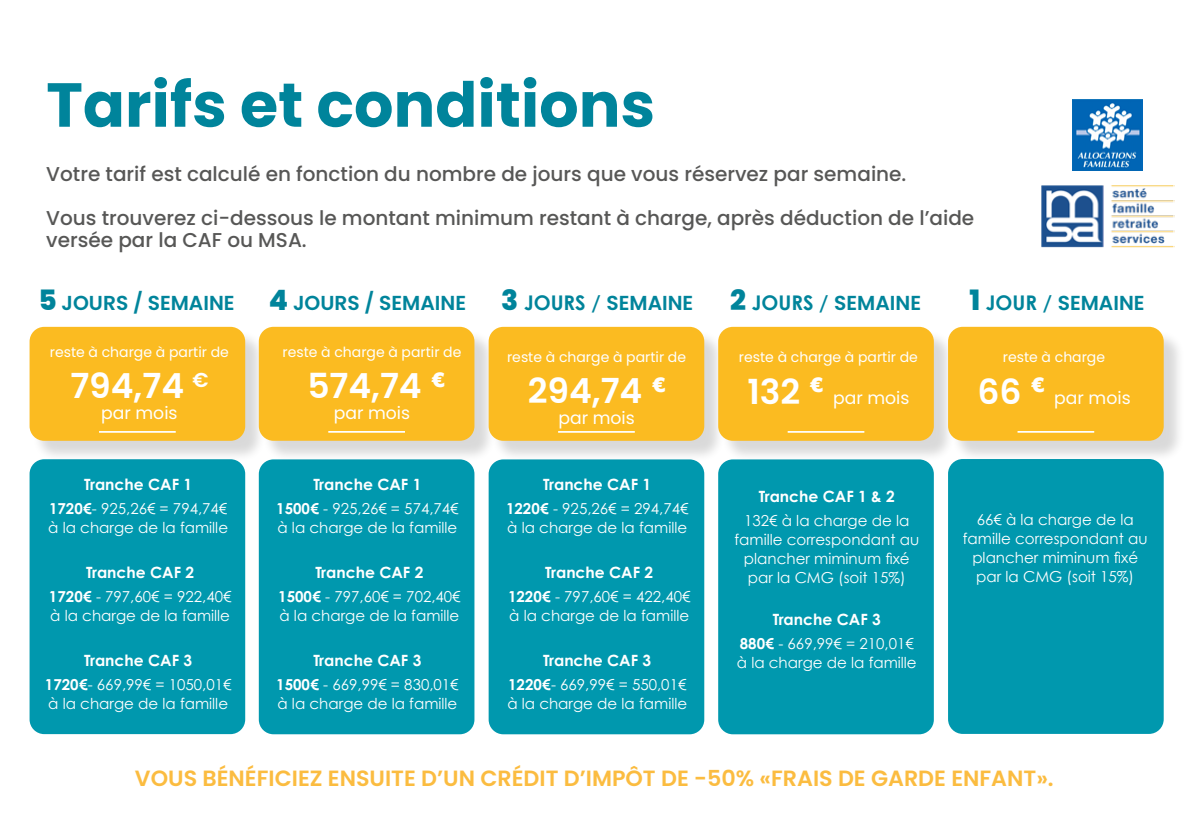
<style>
.page{position:relative;width:1191px;height:840px;background:#fff}
.page>*{position:absolute;margin:0;border:0;box-sizing:border-box;transform-origin:0 0}
.t1{font:700 62px "Poppins";color:#00849b}
.t2{font:600 34.4px "Poppins";color:#fff}
.t3{font:600 22px "Poppins";color:#fbbc40}
.t4{font:600 20.2px "Poppins";color:#00849b}
.t5{font:500 20px/22px "Poppins";color:#575756}
.t6{font:17.2px "Poppins";color:#fff}
.t7{font:700 15.6px "Century Gothic Pro";color:#fff}
.t8{font:15px/19px "Century Gothic Pro";color:#fff}
.t9{font:15px/19px "Century Gothic";color:#fff;text-align:center}
.t10{font:14px "Poppins";color:#fff}
.s1{font-weight:800;font-size:28px}
.s2{font-family:"Century Gothic";font-weight:700}
.s3{font-weight:700}
.s4{font-family:"Century Gothic Pro";font-weight:700}
.s5{font-family:"Century Gothic Pro"}
</style>
<div class="page">
<img style="left:1072px;top:99px;width:70px;height:71px">
<div style="left:30px;top:459px;width:215px;height:274px;background:#0098ae;border-radius:15px"></div>
<div style="left:32px;top:329px;width:235px;height:133px;background:#000;opacity:.15"></div>
<div style="left:30px;top:326px;width:215px;height:114px;background:#fbbb21;border-radius:15px"></div>
<hr style="left:99px;top:431px;width:77px;height:1px;background:#fff">
<div style="left:259px;top:459px;width:215px;height:274px;background:#0098ae;border-radius:15px"></div>
<div style="left:261px;top:329px;width:235px;height:133px;background:#000;opacity:.15"></div>
<div style="left:259px;top:326px;width:215px;height:114px;background:#fbbb21;border-radius:15px"></div>
<hr style="left:328px;top:431px;width:77px;height:1px;background:#fff">
<div style="left:488px;top:459px;width:216px;height:274px;background:#0098ae;border-radius:15px"></div>
<div style="left:491px;top:329px;width:235px;height:133px;background:#000;opacity:.15"></div>
<div style="left:488px;top:326px;width:216px;height:114px;background:#fbbb21;border-radius:15px"></div>
<hr style="left:558px;top:431px;width:77px;height:1px;background:#fff">
<div style="left:718px;top:459px;width:216px;height:274px;background:#0098ae;border-radius:15px"></div>
<div style="left:720px;top:329px;width:235px;height:133px;background:#000;opacity:.15"></div>
<div style="left:718px;top:326px;width:216px;height:114px;background:#fbbb21;border-radius:15px"></div>
<hr style="left:787px;top:431px;width:77px;height:1px;background:#fff">
<div style="left:948px;top:459px;width:215px;height:274px;background:#0098ae;border-radius:15px"></div>
<div style="left:950px;top:329px;width:235px;height:133px;background:#000;opacity:.15"></div>
<div style="left:948px;top:326px;width:215px;height:114px;background:#fbbb21;border-radius:15px"></div>
<hr style="left:1017px;top:431px;width:77px;height:1px;background:#fff">
<img style="left:1041px;top:185px;width:133px;height:62px">
<h1 class="t1" style="left:46px;top:69px;width:610px">Tarifs et conditions</h1>
<h3 class="t5" style="left:46px;top:163px;width:861px">Votre tarif est calculé en fonction du nombre de jours que vous réservez par semaine.</h3>
<h3 class="t5" style="left:46px;top:207px;width:929px">Vous trouverez ci-dessous le montant minimum restant à charge, après déduction de l’aide versée par la CAF ou MSA.</h3>
<h3 class="t4" style="left:38px;top:291px;width:198px"><span class="s1">5</span> JOURS / SEMAINE</h3>
<p class="t10" style="left:50px;top:344px;width:180px">reste à charge à partir de</p>
<h2 class="t2" style="left:70px;top:366px;width:140px">794,74 <sup>€</sup></h2>
<p class="t6" style="left:101px;top:403px;width:78px">par mois</p>
<h3 class="t4" style="left:501px;top:291px;width:194px"><span class="s1">3</span> <span class="s2">JOURS /</span> SEMAINE</h3>
<p class="t10" style="left:507px;top:348px;width:180px">reste à charge à partir de</p>
<h2 class="t2" style="left:528px;top:371px;width:139px">294,74 <sup>€</sup></h2>
<p class="t6" style="left:558px;top:407px;width:78px">par mois</p>
<h3 class="t4" style="left:730px;top:291px;width:192px"><span class="s1">2</span> <span class="s2">JOURS /</span> SEMAINE</h3>
<p class="t10" style="left:739px;top:349px;width:180px">reste à charge à partir de</p>
<h2 class="t2" style="left:747px;top:371px;width:78px">132 <sup>€</sup></h2>
<h3 class="t4" style="left:969px;top:291px;width:176px"><span class="s1">1</span> <span class="s2">JOUR /</span> SEMAINE</h3>
<p class="t10" style="left:1003px;top:349px;width:104px">reste à charge</p>
<h2 class="t2" style="left:977px;top:371px;width:69px">66 <sup>€</sup></h2>
<h3 class="t4" style="left:269px;top:291px;width:199px"><span class="s1">4</span> JOURS / SEMAINE</h3>
<p class="t10" style="left:282px;top:344px;width:180px">reste à charge à partir de</p>
<h2 class="t2" style="left:307px;top:366px;width:139px">574,74 <sup>€</sup></h2>
<p class="t6" style="left:334px;top:403px;width:78px">par mois</p>
<p class="t6" style="left:1054px;top:387px;width:78px">par mois</p>
<p class="t6" style="left:833px;top:387px;width:78px">par mois</p>
<p class="t7" style="left:84px;top:474px;width:109px">Tranche CAF 1</p>
<p class="t8" style="left:48px;top:498px;width:181px"><span class="s3">1720€</span>- 925,26€ = 794,74€ à la charge de la famille</p>
<p class="t7" style="left:86px;top:562px;width:109px">Tranche CAF 2</p>
<p class="t8" style="left:49px;top:586px;width:184px"><span class="s3">1720€</span> - 797,60€ = 922,40€ à la charge de la famille</p>
<p class="t7" style="left:84px;top:650px;width:109px">Tranche CAF 3</p>
<p class="t8" style="left:45px;top:674px;width:188px"><span class="s3">1720€</span>- 669,99€ = 1050,01€ à la charge de la famille</p>
<p class="t7" style="left:313px;top:474px;width:109px">Tranche CAF 1</p>
<p class="t8" style="left:276px;top:498px;width:184px"><span class="s3">1500€</span> - 925,26€ = 574,74€ à la charge de la famille</p>
<p class="t7" style="left:315px;top:562px;width:109px">Tranche CAF 2</p>
<p class="t8" style="left:278px;top:586px;width:184px"><span class="s3">1500€</span> - 797,60€ = 702,40€ à la charge de la famille</p>
<p class="t7" style="left:313px;top:650px;width:109px">Tranche CAF 3</p>
<p class="t8" style="left:276px;top:674px;width:184px"><span class="s3">1500€</span> - 669,99€ = 830,01€ à la charge de la famille</p>
<p class="t7" style="left:543px;top:474px;width:109px">Tranche CAF 1</p>
<p class="t8" style="left:506px;top:498px;width:184px"><span class="s3">1220€</span> - 925,26€ = 294,74€ à la charge de la famille</p>
<p class="t7" style="left:545px;top:562px;width:109px">Tranche CAF 2</p>
<p class="t8" style="left:508px;top:586px;width:184px"><span class="s3">1220€</span> - 797,60€ = 422,40€ à la charge de la famille</p>
<p class="t7" style="left:543px;top:650px;width:109px">Tranche CAF 3</p>
<p class="t8" style="left:507px;top:674px;width:181px"><span class="s3">1220€</span>- 669,99€ = 550,01€ à la charge de la famille</p>
<p class="t7" style="left:759px;top:486px;width:137px">Tranche CAF 1 &amp; 2</p>
<p class="t9" style="left:734px;top:511px;width:186px">132€ à la charge de la famille correspondant au plancher miminum fixé par la CMG (soit 15%)</p>
<p class="t7" style="left:773px;top:609px;width:109px">Tranche CAF 3</p>
<p class="t9" style="left:737px;top:634px;width:181px;text-align:left"><span class="s3">880</span><span class="s4">€</span> - <span class="s5">669,99€</span> = 210,01€ à la charge de la famille</p>
<p class="t9" style="left:963px;top:510px;width:186px">66€ à la charge de la famille correspondant au plancher miminum fixé par la CMG (soit 15%)</p>
<h3 class="t3" style="left:135px;top:765px;width:920px">VOUS BÉNÉFICIEZ ENSUITE D’UN CRÉDIT D’IMPÔT DE -50% «FRAIS DE GARDE ENFANT».</h3>
</div>
